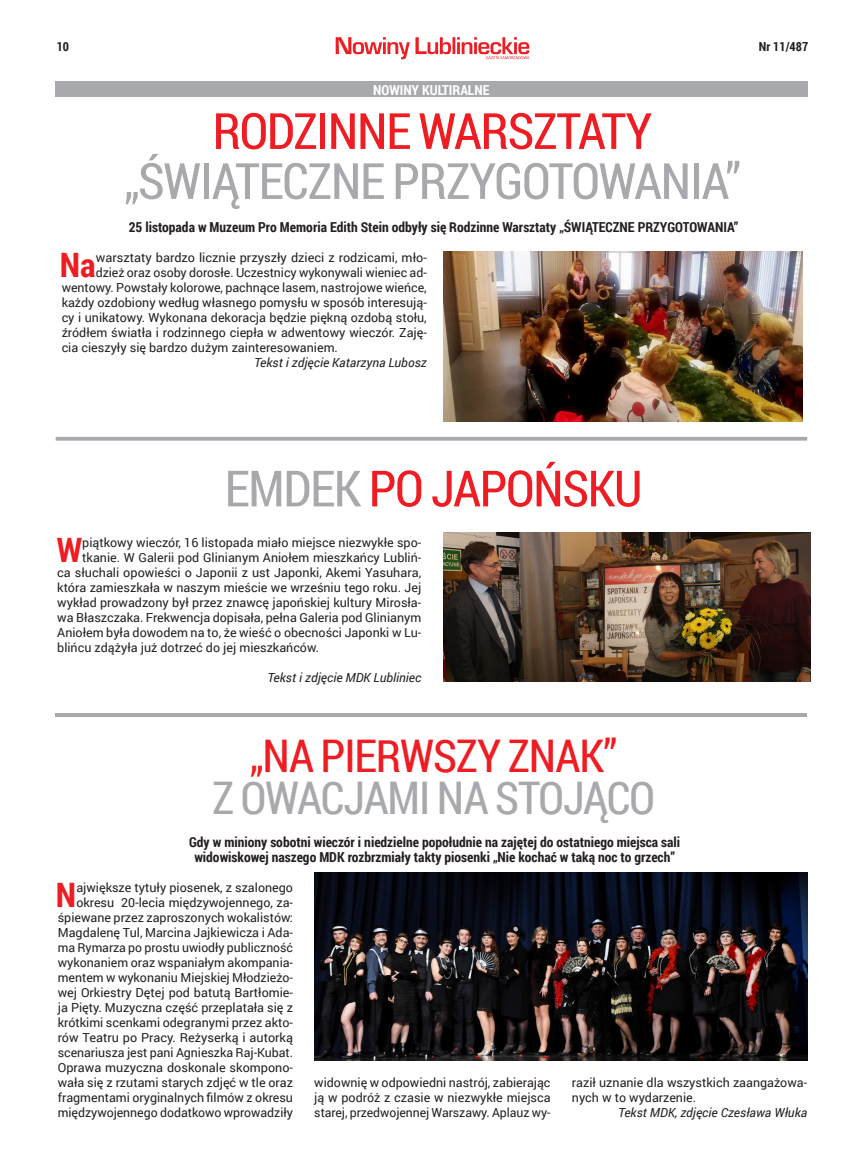
<style>
.page{position:relative;width:865px;height:1166px;background:#fff}
.page>*{position:absolute;margin:0;border:0;box-sizing:border-box;transform-origin:0 0}
.t1{font:50px "Roboto Condensed";letter-spacing:-.025em;color:#a8a9ad}
.t2{font:50px "Roboto Condensed";letter-spacing:-.025em;color:#ee1d23}
.t3{font:45px "Roboto Condensed";letter-spacing:-.025em;color:#a8a9ad}
.t4{font:45px "Roboto Condensed";color:#ee1d23}
.t5{font:700 33.62px "Roboto Condensed";color:#ee1d23}
.t6{font:700 13.75px/15.6px "Roboto Condensed";color:#231f20;text-align:center}
.t7{font:700 13.75px "Roboto Condensed";color:#fff}
.t8{font:12.5px/15px "Roboto";color:#231f20;text-align:right}
.t9{font:italic 12.5px "Roboto";color:#231f20}
.t10{font:700 12.5px "Roboto Condensed";color:#231f20}
</style>
<div class="page">
<svg style="left:336px;top:37px;width:193px;height:23px"></svg>
<div style="left:56px;top:81px;width:751px;height:15px;background:#a8a9ad"></div>
<svg style="left:56px;top:437px;width:751px;height:4px;background:#b0b0b4"></svg>
<img style="left:443px;top:532px;width:367px;height:149px">
<hr style="left:56px;top:713px;width:751px;height:4px;background:#a8a9ad">
<img style="left:315px;top:872px;width:492px;height:189px">
<img style="left:443px;top:252px;width:359px;height:169px">
<p class="t10" style="left:57px;top:38px;width:14px">10</p>
<p class="t10" style="left:759px;top:38px;width:51px">Nr 11/487</p>
<p class="t7" style="left:373px;top:80px;width:57px">nowikomu</p>
<p class="t7" style="left:437px;top:80px;width:54px">ikaty ne</p>
<h1 class="t2" style="left:213px;top:96px;width:441px">RODZINNE WARSZTATY</h1>
<h1 class="t1" style="left:124px;top:146px;width:618px">„ŚWIĄTECZNE PRZYGOTOWANIA”</h1>
<p class="t7" style="left:403px;top:80px;width:72px">ny Knultiral</p>
<p class="t6" style="left:129px;top:218px;width:478px">25 listopada w Muzeum Pro Memoria Edith Stein odbyły się Rodzinne Warsztaty „ŚWIĄTECZNE</p>
<p class="t6" style="left:637px;top:218px;width:9px">PRZYGO</p>
<p class="t6" style="left:683px;top:218px;width:15px">TOWANIA</p>
<p class="t6" style="left:734px;top:218px;width:6px">”</p>
<h3 class="t5" style="left:60px;top:241px;width:37px">Na</h3>
<p class="t8" style="left:96px;top:249px;width:333px">warsztaty bardzo licznie przyszły dzieci z rodzicami, mło-</p>
<p class="t8" style="left:96px;top:264px;width:332px">dzież oraz osoby dorosłe. Uczestnicy wykonywali wieniec ad-</p>
<p class="t8" style="left:62px;top:279px;width:366px">wentowy. Powstały kolorowe, pachnące lasem, nastrojowe wieńce,</p>
<p class="t8" style="left:62px;top:294px;width:366px">każdy ozdobiony według własnego pomysłu w sposób interesują-</p>
<p class="t8" style="left:62px;top:309px;width:366px">cy i unikatowy. Wykonana dekoracja będzie piękną ozdobą stołu,</p>
<p class="t8" style="left:62px;top:324px;width:367px">źródłem światła i rodzinnego ciepła w adwentowy wieczór. Zaję-</p>
<p class="t8" style="left:62px;top:339px;width:278px">cia cieszyły się bardzo dużym zainteresowaniem.</p>
<p class="t9" style="left:254px;top:353px;width:174px">Tekst i zdjęcie Katarzyna Lubosz</p>
<h1 class="t1" style="left:225px;top:454px;width:53px">EMDEK</h1>
<h1 class="t2" style="left:369px;top:454px;width:88px">PO JAPO</h1>
<h1 class="t2" style="left:533px;top:454px;width:56px">ŃSKU</h1>
<h3 class="t5" style="left:57px;top:526px;width:26px">W</h3>
<p class="t8" style="left:82px;top:534px;width:340px">piątkowy wieczór, 16 listopada miało miejsce niezwykłe spo-</p>
<p class="t8" style="left:82px;top:549px;width:340px">tkanie. W Galerii pod Glinianym Aniołem mieszkańcy Lubliń-</p>
<p class="t8" style="left:57px;top:564px;width:365px">ca słuchali opowieści o Japonii z ust Japonki, Akemi Yasuhara,</p>
<p class="t8" style="left:57px;top:579px;width:365px">która zamieszkała w naszym mieście we wrześniu tego roku. Jej</p>
<p class="t8" style="left:57px;top:594px;width:365px">wykład prowadzony był przez znawcę japońskiej kultury Mirosła-</p>
<p class="t8" style="left:57px;top:609px;width:365px">wa Błaszczaka. Frekwencja dopisała, pełna Galeria pod Glinianym</p>
<p class="t8" style="left:57px;top:624px;width:365px">Aniołem była dowodem na to, że wieść o obecności Japonki w Lu-</p>
<p class="t8" style="left:57px;top:639px;width:263px">blińcu zdążyła już dotrzeć do jej mieszkańców.</p>
<p class="t9" style="left:267px;top:668px;width:155px">Tekst i zdjęcie MDK Lubliniec</p>
<h2 class="t4" style="left:250px;top:724px;width:94px">„NA PIERWSZY</h2>
<h2 class="t4" style="left:508px;top:724px;width:25px">ZNAK</h2>
<h2 class="t4" style="left:603px;top:724px;width:16px">”</h2>
<h2 class="t3" style="left:212px;top:767px;width:153px">ZOWACJAMI</h2>
<h2 class="t3" style="left:437px;top:767px;width:81px">NA STOJ</h2>
<h2 class="t3" style="left:583px;top:767px;width:69px">ĄCO</h2>
<p class="t6" style="left:189px;top:833px;width:492px">Gdy w miniony sobotni wieczór i niedzielne popołudnie na zajętej do ostatniego miejsca sali widowiskowej naszego MD K rozbrzmiały takty piosenki „Nie kochać w taką noc to grzech”</p>
<p class="t8" style="left:58px;top:879px;width:237px">ajwiększe tytuły piosenek, z szalonego okresu 20-lecia międzywojennego, za&shy;śpiewane przez zaproszonych wokalistów:<br>Magdalenę Tul, Marcina Jajkiewicza i Ada&shy;ma Rymarza po prostu uwiodły publiczność wykonaniem oraz wspaniałym akompania&shy;mentem w wykonaniu Miejskiej Młodzieżo&shy;wej Orkiestry Dętej pod batutą Bartłomie&shy;ja Pięty. Muzyczna część przeplatała się z krótkimi scenkami odegranymi przez akto&shy;rów Teatru po Pracy. Reżyserką i autorką scenariusza jest pani Agnieszka Raj-Kubat.<br>Oprawa muzyczna doskonale skompono&shy;wała się z rzutami starych zdjęć w tle oraz fragmentami oryginalnych filmów z okresu międzywojennego dodatkowo wprowadziły</p>
<h3 class="t5" style="left:56px;top:871px;width:22px">N</h3>
<p class="t8" style="left:314px;top:1074px;width:238px;text-align:justify">widownię w odpowiedni nastrój, zabierając ją w podróż z czasie w niezwykłe miejsca starej, przedwojennej Warszawy. Aplauz wy-</p>
<p class="t8" style="left:572px;top:1074px;width:237px;text-align:left">raził uznanie dla wszystkich zaangażowa&shy;nych w to wydarzenie.</p>
<p class="t9" style="left:618px;top:1103px;width:190px">Tekst MDK, zdjęcie Czesława Włuka</p>
</div>
